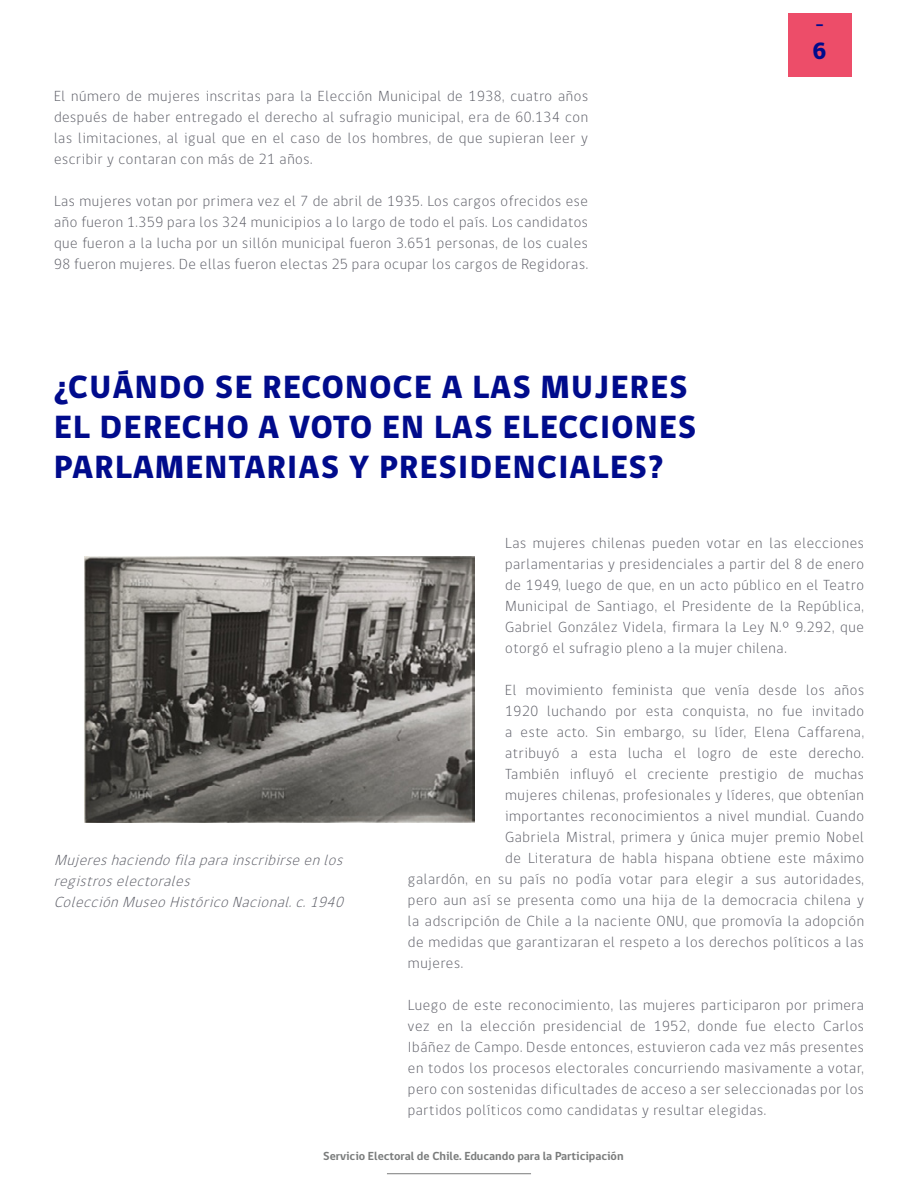
<style>
.page{position:relative;width:918px;height:1188px;background:#fff}
.page>*{position:absolute;margin:0;border:0;box-sizing:border-box;transform-origin:0 0}
.t1{font:800 33px/39.6px "gob CL";letter-spacing:.04em;color:#000b8c}
.t2{font:800 24px "gob CL";color:#000b8c}
.t3{font:800 18px "gob CL";color:#000b8c}
.t4{font:300 15px/21px "gob CL";letter-spacing:.04em;color:#5d5e67;text-align:justify}
.t5{font:italic 300 15px/21px "gob CL";color:#5d5e67}
.t6{font:700 12px "gob CL";color:#7a7c7c}
</style>
<div class="page">
<div style="left:788px;top:13px;width:63px;height:64px;background:#ed4d69"></div>
<hr style="left:387px;top:1173px;width:144px;height:1px;background:#7a7c7c">
<img style="left:84px;top:557px;width:391px;height:266px">
<p class="t4" style="left:54px;top:86px;width:536px">El número de mujeres inscritas para la Elección Municipal de 1938, cuatro años después de haber entregado el derecho al sufragio municipal, era de 60.134 con las limitaciones, al igual que en el caso de los hombres, de que supieran leer y escribir y contaran con más de 21 años.</p>
<p class="t4" style="left:54px;top:191px;width:536px">Las mujeres votan por primera vez el 7 de abril de 1935. Los cargos ofrecidos ese año fueron 1.359 para los 324 municipios a lo largo de todo el país. Los candidatos que fueron a la lucha por un sillón municipal fueron 3.651 personas, de los cuales 98 fueron mujeres. De ellas fueron electas 25 para ocupar los cargos de Regidoras.</p>
<h1 class="t1" style="left:54px;top:368px;width:644px">¿CUÁNDO SE RECONOCE A LAS MUJERES<br>EL DERECHO A VOTO EN LAS ELECCIONES<br>PARLAMENTARIAS Y PRESIDENCIALES?</h1>
<p class="t3" style="left:815px;top:12px;width:11px">-</p>
<h2 class="t2" style="left:812px;top:35px;width:16px">6</h2>
<p class="t5" style="left:54px;top:850px;width:296px">Mujereshaciendofilaparainscribirseenlos registroselectorales<br>ColecciónMuseoHistóricoNacional.c.1940</p>
<p class="t4" style="left:505px;top:533px;width:360px">Las mujeres chilenas pueden votar en las elecciones parlamentarias y presidenciales a partir del 8 de enero de 1949, luego de que, en un acto público en el Teatro Municipal de Santiago, el Presidente de la República, Gabriel González Videla, firmara la Ley N.º 9.292, que otorgó el sufragio pleno a la mujer chilena.</p>
<p class="t4" style="left:505px;top:680px;width:360px">El movimiento feminista que venía desde los años</p>
<p class="t4" style="left:505px;top:701px;width:360px">1920 luchando por esta conquista, no fue invitado</p>
<p class="t4" style="left:505px;top:722px;width:360px">a este acto. Sin embargo, su líder, Elena Caffarena,</p>
<p class="t4" style="left:505px;top:743px;width:360px">atribuyó a esta lucha el logro de este derecho.</p>
<p class="t4" style="left:505px;top:764px;width:360px">También influyó el creciente prestigio de muchas</p>
<p class="t4" style="left:505px;top:785px;width:360px">mujeres chilenas, profesionales y líderes, que obtenían</p>
<p class="t4" style="left:505px;top:806px;width:360px">importantes reconocimientos a nivel mundial. Cuando</p>
<p class="t4" style="left:505px;top:827px;width:360px">Gabriela Mistral, primera y única mujer premio Nobel</p>
<p class="t4" style="left:505px;top:848px;width:360px">de Literatura de habla hispana obtiene este máximo</p>
<p class="t4" style="left:408px;top:869px;width:458px">galardón, en su país no podía votar para elegir a sus autoridades,</p>
<p class="t4" style="left:408px;top:890px;width:457px">pero aun así se presenta como una hija de la democracia chilena y</p>
<p class="t4" style="left:408px;top:911px;width:458px">la adscripción de Chile a la naciente ONU, que promovía la adopción</p>
<p class="t4" style="left:408px;top:932px;width:458px">de medidas que garantizaran el respeto a los derechos políticos a las</p>
<p class="t4" style="left:408px;top:953px;width:57px">mujeres.</p>
<p class="t4" style="left:408px;top:995px;width:458px">Luego de este reconocimiento, las mujeres participaron por primera vez en la elección presidencial de 1952, donde fue electo Carlos Ibáñez de Campo. Desde entonces, estuvieron cada vez más presentes en todos los procesos electorales concurriendo masivamente a votar, pero con sostenidas dificultades de acceso a ser seleccionadas por los partidos políticos como candidatas y resultar elegidas.</p>
<p class="t6" style="left:323px;top:1148px;width:302px">Servicio Electoral de Chile. Educando para la Participación</p>
</div>
